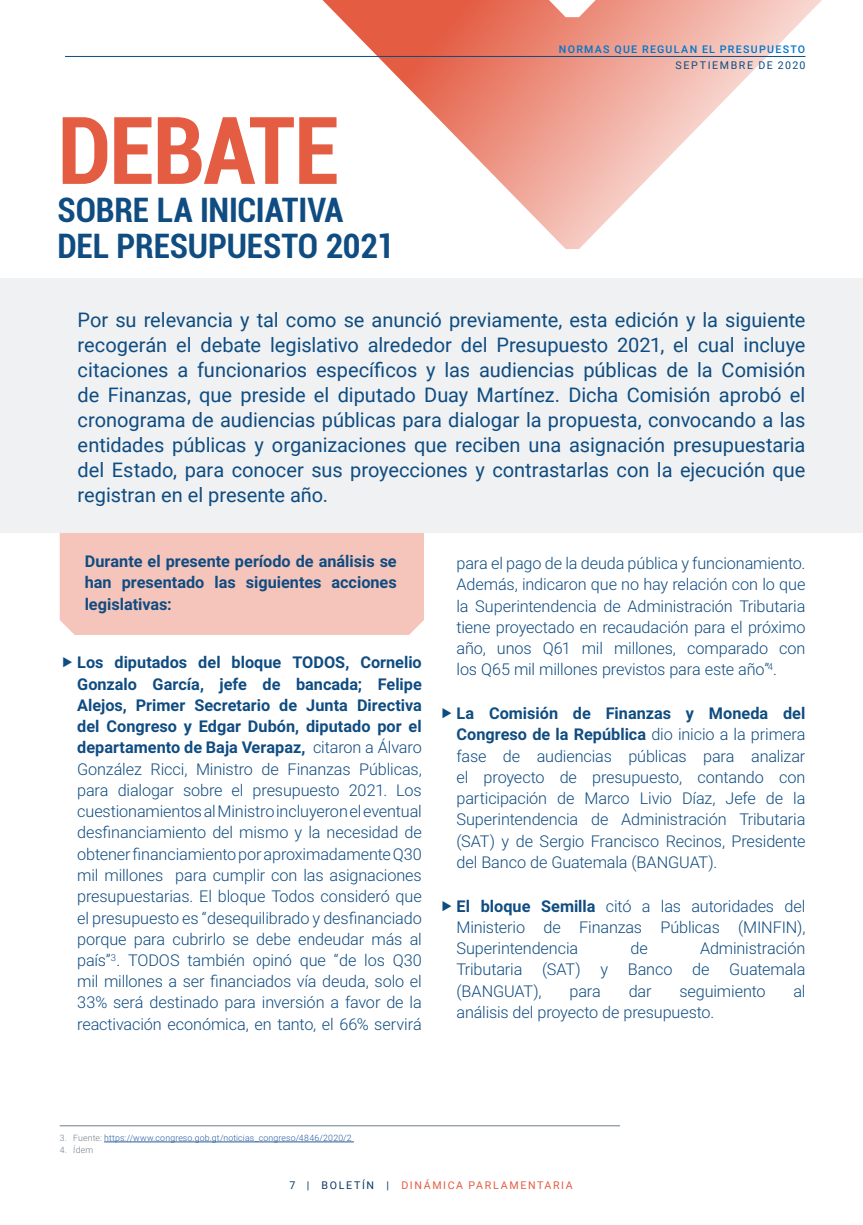
<style>
.page{position:relative;width:863px;height:1225px;background:#fff}
.page>*{position:absolute;margin:0;border:0;box-sizing:border-box;transform-origin:0 0}
.t1{font:700 condensed 93.75px "Roboto";letter-spacing:-.02em;color:#e45c42}
.t2{font:700 condensed 33.75px/36.2px "Roboto";letter-spacing:-.005em;color:#0f4c81}
.t3{font:20px/25px "Roboto";letter-spacing:-.005em;color:#0f4c81;text-align:justify}
.t4{font:300 16.25px/21.2px "Roboto";letter-spacing:-.01em;color:#0f4c81;text-align:justify}
.t5{font:700 16.25px/21.2px "Roboto";color:#0f4c81;text-align:justify}
.t6{font:10.62px "Roboto";letter-spacing:.155em;color:#e45c42}
.t7{font:500 10.62px "Roboto";letter-spacing:.12em;color:#0075c9}
.t8{font:10.62px "Roboto";letter-spacing:.15em;color:#0f4c81}
.t9{font:300 8.75px "Roboto";letter-spacing:.015em;color:#275b9b}
.t10{font:300 8.75px "Roboto";color:#707e89}
.s1{font-weight:700}
.s2{color:#707e89}
.s3{color:#0c3962}
</style>
<div class="page">
<svg style="left:322px;top:0;width:500px;height:249px"></svg>
<div style="left:60px;top:532px;width:364px;height:103px;background:#f5c4bb"></div>
<hr style="left:65px;top:56px;width:740px;height:1px;background:#0f4c81">
<div style="left:0;top:278px;width:862px;height:254px;background:#eff1f2"></div>
<hr style="left:60px;top:1125px;width:560px;height:1px;background:#707e89">
<hr style="left:104px;top:1142px;width:250px;height:1px;background:#275b9b">
<p class="t7" style="left:559px;top:42px;width:248px">NORMAS QUE REGULAN EL PRESUPUESTO</p>
<h1 class="t1" style="left:58px;top:85px;width:283px">DEBATE</h1>
<h2 class="t2" style="left:58px;top:190px;width:338px">SOBRE LA INICIATIVA<br>DEL PRESUPUESTO 2021</h2>
<p class="t8" style="left:675px;top:57px;width:131px">SEPTIEMBRE DE 2020</p>
<p class="t3" style="left:78px;top:307px;width:729px">Por su relevancia y tal como se anunció previamente, esta edición y la siguiente recogerán el debate legislativo alrededor del Presupuesto 2021, el cual incluye citaciones a funcionarios específicos y las audiencias públicas de la Comisión de Finanzas, que preside el diputado Duay Martínez. Dicha Comisión aprobó el cronograma de audiencias públicas para dialogar la propuesta, convocando a las entidades públicas y organizaciones que reciben una asignación presupuestaria del Estado, para conocer sus proyecciones y contrastarlas con la ejecución que registran en el presente año.</p>
<p class="t5" style="left:85px;top:550px;width:313px">Durante el presente período de análisis se han presentado las siguientes acciones legislativas:</p>
<p class="t4" style="left:77px;top:651px;width:346px"><span class="s1">Los diputados del bloque TODOS, Cornelio Gonzalo García, jefe de bancada; Felipe Alejos, Primer Secretario de Junta Directiva del Congreso y Edgar Dubón, diputado por el departamento de Baja Verapaz,</span> citaron a Álvaro González Ricci, Ministro de Finanzas Públicas, para dialogar sobre el presupuesto 2021. Los cuestionamientos al Ministro incluyeron el eventual desfinanciamiento del mismo y la necesidad de obtener financiamiento por aproximadamente Q30 mil millones para cumplir con las asignaciones presupuestarias. El bloque Todos consideró que el presupuesto es “desequilibrado y desfinanciado porque para cubrirlo se debe endeudar más al país”<sup>3</sup>. TODOS también opinó que “de los Q30 mil millones a ser financiados vía deuda, solo el 33% será destinado para inversión a favor de la reactivación económica, en tanto, el 66% servirá</p>
<p class="t4" style="left:456px;top:552px;width:350px">para el pago de la deuda pública y funcionamiento.<br>Además, indicaron que no hay relación con lo que la Superintendencia de Administración Tributaria tiene proyectado en recaudación para el próximo año, unos Q61 mil millones, comparado con los Q65 mil millones previstos para este año”<sup>4</sup>.</p>
<p class="t4" style="left:456px;top:702px;width:350px"><span class="s1">La Comisión de Finanzas y Moneda del Congreso de la República</span> dio inicio a la primera fase de audiencias públicas para analizar el proyecto de presupuesto, contando con participación de Marco Livio Díaz, Jefe de la Superintendencia de Administración Tributaria (SAT) y de Sergio Francisco Recinos, Presidente del Banco de Guatemala (BANGUAT).</p>
<p class="t4" style="left:456px;top:895px;width:350px"><span class="s1">El bloque Semilla</span> citó a las autoridades del Ministerio de Finanzas Públicas (MINFIN), Superintendencia</p>
<p class="t4" style="left:456px;top:937px;width:350px;text-indent:243px">Administración Tributaria (SAT) y Banco de Guatemala (BANGUAT),</p>
<p class="t4" style="left:630px;top:937px;width:19px">de</p>
<p class="t4" style="left:569px;top:980px;width:33px">para</p>
<p class="t4" style="left:628px;top:980px;width:24px">dar</p>
<p class="t4" style="left:679px;top:980px;width:88px">seguimiento</p>
<p class="t4" style="left:793px;top:980px;width:14px">al</p>
<p class="t4" style="left:456px;top:1001px;width:259px">análisis del proyecto de presupuesto.</p>
<p class="t9" style="left:60px;top:1132px;width:293px"><span class="s2">3. Fuente:</span> https://www.congreso.gob.gt/noticias_congreso/4846/2020/2</p>
<p class="t10" style="left:60px;top:1143px;width:35px">4. Ídem</p>
<p class="t6" style="left:289px;top:1178px;width:285px"><span class="s3">7 | BOLETÍN |</span> DINÁMICA PARLAMENTARIA</p>
</div>
